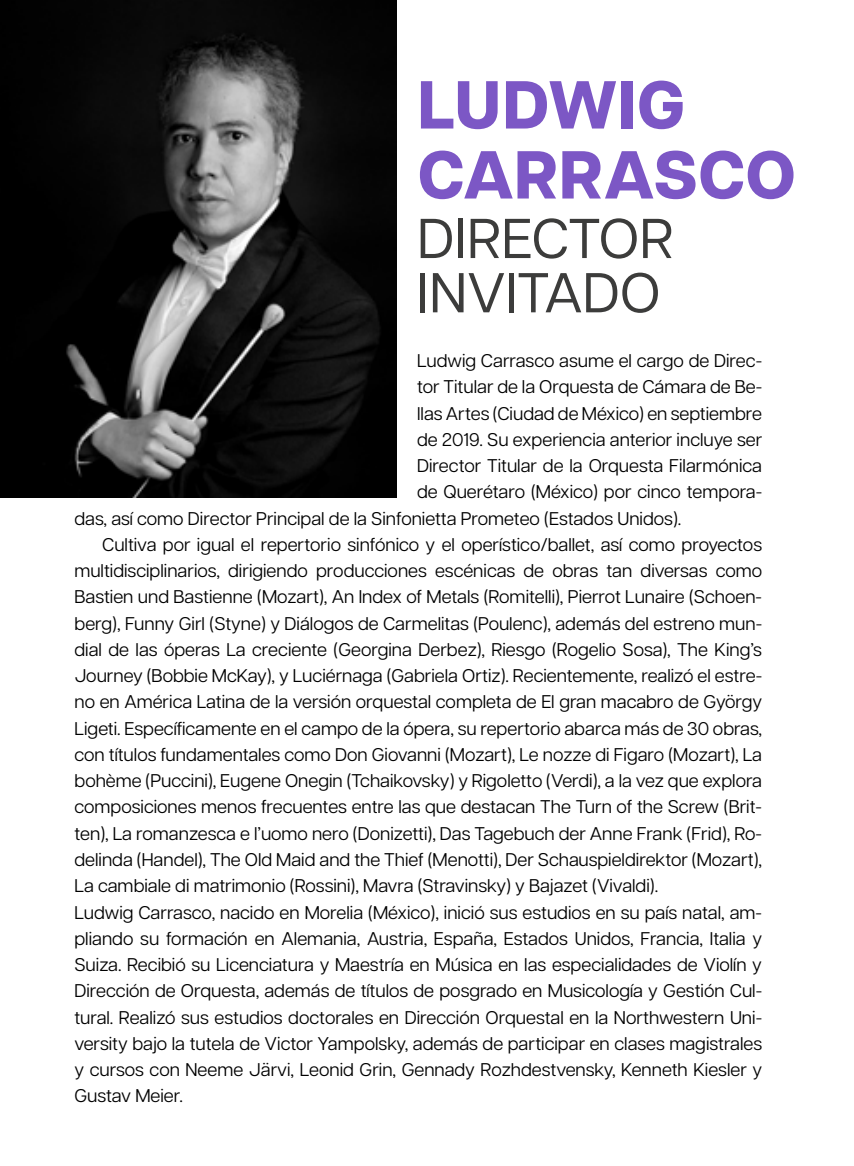
<style>
.page{position:relative;width:854px;height:1166px;background:#fff}
.page>*{position:absolute;margin:0;border:0;box-sizing:border-box;transform-origin:0 0}
.t1{font:800 67.55px/70px "Articulat CF";letter-spacing:.005em;color:#7c57c5}
.t2{font:56px/54.2px "Articulat CF";letter-spacing:.005em;color:#3c3c3b}
.t3{font:18.38px "Articulat CF";color:#000}
</style>
<div class="page">
<img style="left:0;top:0;width:396px;height:498px">
<h1 class="t1" style="left:417px;top:69px;width:380px">LUDWIG<br>CARRASCO</h1>
<h2 class="t2" style="left:417px;top:208px;width:257px">DIRECTOR<br>INVITADO</h2>
<p class="t3" style="left:417px;top:347px;width:346px">Ludwig Carrasco asume el cargo de Direc-</p>
<p class="t3" style="left:417px;top:374px;width:346px">tor Titular de la Orquesta de Cámara de Be-</p>
<p class="t3" style="left:417px;top:400px;width:346px">llas Artes (Ciudad de México) en septiembre</p>
<p class="t3" style="left:417px;top:426px;width:346px">de 2019. Su experiencia anterior incluye ser</p>
<p class="t3" style="left:417px;top:452px;width:346px">Director Titular de la Orquesta Filarmónica</p>
<p class="t3" style="left:417px;top:479px;width:346px">de Querétaro (México) por cinco tempora-</p>
<p class="t3" style="left:74px;top:505px;width:608px">das, así como Director Principal de la Sinfonietta Prometeo (Estados Unidos).</p>
<p class="t3" style="left:102px;top:531px;width:661px">Cultiva por igual el repertorio sinfónico y el operístico/ballet, así como proyectos</p>
<p class="t3" style="left:74px;top:557px;width:689px">multidisciplinarios, dirigiendo producciones escénicas de obras tan diversas como</p>
<p class="t3" style="left:74px;top:584px;width:688px">Bastien und Bastienne (Mozart), An Index of Metals (Romitelli), Pierrot Lunaire (Schoen-</p>
<p class="t3" style="left:74px;top:610px;width:689px">berg), Funny Girl (Styne) y Diálogos de Carmelitas (Poulenc), además del estreno mun-</p>
<p class="t3" style="left:74px;top:636px;width:689px">dial de las óperas La creciente (Georgina Derbez), Riesgo (Rogelio Sosa), The King’s</p>
<p class="t3" style="left:74px;top:662px;width:689px">Journey (Bobbie McKay), y Luciérnaga (Gabriela Ortiz). Recientemente, realizó el estre-</p>
<p class="t3" style="left:74px;top:689px;width:689px">no en América Latina de la versión orquestal completa de El gran macabro de György</p>
<p class="t3" style="left:74px;top:715px;width:689px">Ligeti. Específicamente en el campo de la ópera, su repertorio abarca más de 30 obras,</p>
<p class="t3" style="left:74px;top:741px;width:689px">con títulos fundamentales como Don Giovanni (Mozart), Le nozze di Figaro (Mozart), La</p>
<p class="t3" style="left:74px;top:767px;width:688px">bohème (Puccini), Eugene Onegin (Tchaikovsky) y Rigoletto (Verdi), a la vez que explora</p>
<p class="t3" style="left:74px;top:794px;width:688px">composiciones menos frecuentes entre las que destacan The Turn of the Screw (Brit-</p>
<p class="t3" style="left:74px;top:820px;width:688px">ten), La romanzesca e l’uomo nero (Donizetti), Das Tagebuch der Anne Frank (Frid), Ro-</p>
<p class="t3" style="left:74px;top:846px;width:689px">delinda (Handel), The Old Maid and the Thief (Menotti), Der Schauspieldirektor (Mozart),</p>
<p class="t3" style="left:74px;top:872px;width:585px">La cambiale di matrimonio (Rossini), Mavra (Stravinsky) y Bajazet (Vivaldi).</p>
<p class="t3" style="left:74px;top:899px;width:688px">Ludwig Carrasco, nacido en Morelia (México), inició sus estudios en su país natal, am-</p>
<p class="t3" style="left:74px;top:925px;width:689px">pliando su formación en Alemania, Austria, España, Estados Unidos, Francia, Italia y</p>
<p class="t3" style="left:74px;top:951px;width:688px">Suiza. Recibió su Licenciatura y Maestría en Música en las especialidades de Violín y</p>
<p class="t3" style="left:74px;top:977px;width:689px">Dirección de Orquesta, además de títulos de posgrado en Musicología y Gestión Cul-</p>
<p class="t3" style="left:74px;top:1004px;width:689px">tural. Realizó sus estudios doctorales en Dirección Orquestal en la Northwestern Uni-</p>
<p class="t3" style="left:74px;top:1030px;width:689px">versity bajo la tutela de Victor Yampolsky, además de participar en clases magistrales</p>
<p class="t3" style="left:74px;top:1056px;width:689px">y cursos con Neeme Järvi, Leonid Grin, Gennady Rozhdestvensky, Kenneth Kiesler y</p>
<p class="t3" style="left:74px;top:1083px;width:110px">Gustav Meier.</p>
</div>
